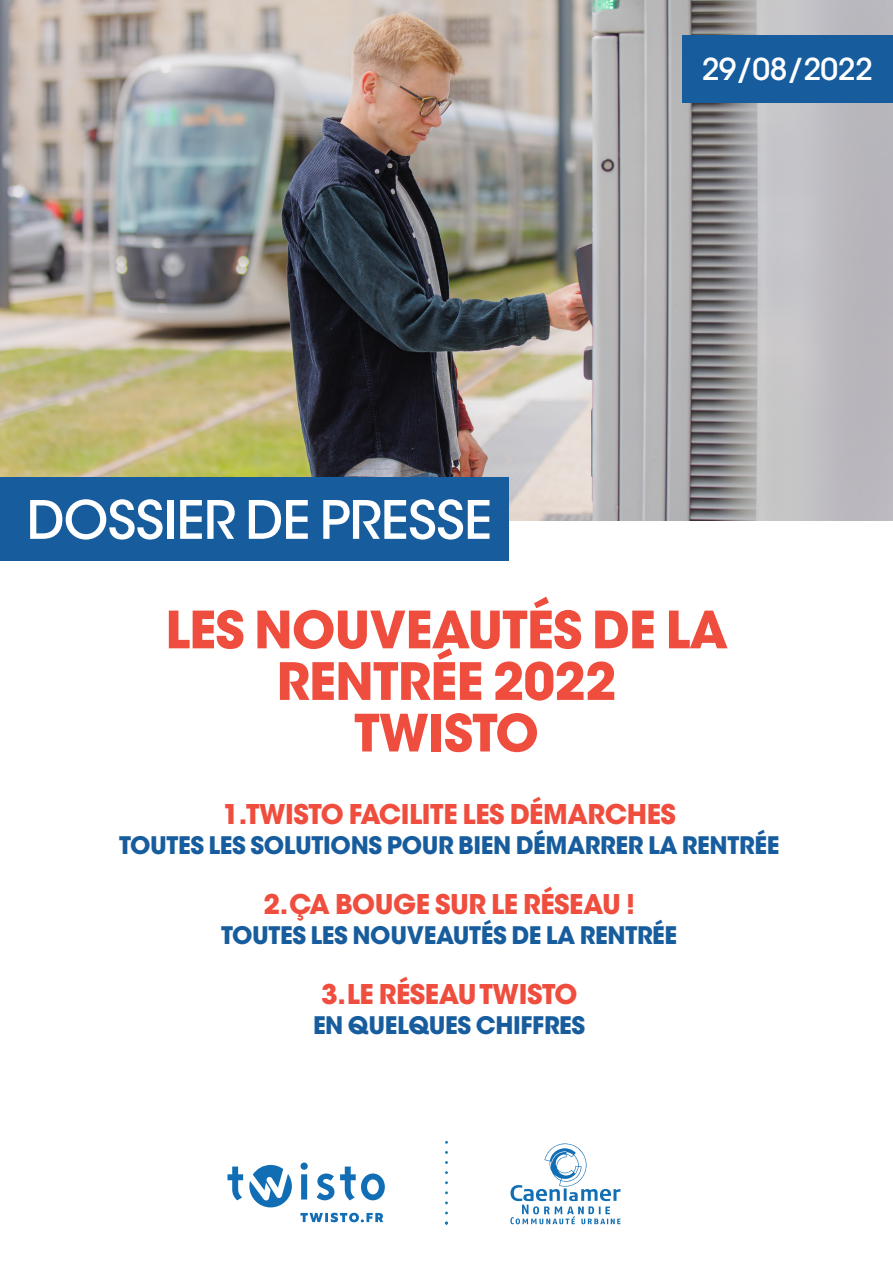
<style>
.page{position:relative;width:893px;height:1263px;background:#fff}
.page>*{position:absolute;margin:0;border:0;box-sizing:border-box;transform-origin:0 0}
.t1{font:500 52.5px "ITC Avant Garde Std";letter-spacing:-.015em;color:#fff}
.t2{font:700 51px/51.6px "ITC Avant Garde Std";letter-spacing:-.015em;color:#ef4d3d;text-align:center}
.t3{font:500 30px "ITC Avant Garde Std";letter-spacing:-.015em;color:#fff}
.t4{font:700 27px "ITC Avant Garde Std";letter-spacing:-.015em;color:#ef4d3d}
.t5{font:700 24px "ITC Avant Garde Std";letter-spacing:-.015em;color:#175d9e}
</style>
<div class="page">
<img style="left:0;top:0;width:893px;height:521px">
<svg style="left:227px;top:1162px;width:158px;height:60px"></svg>
<svg style="left:510px;top:1143px;width:110px;height:81px"></svg>
<div style="left:0;top:477px;width:508px;height:84px;background:#175d9e"></div>
<div style="left:682px;top:35px;width:211px;height:67px;background:#175d9e"></div>
<p class="t1" style="left:26px;top:487px;width:467px">DOSSIER DE PRESSE</p>
<p class="t3" style="left:702px;top:50px;width:173px">29/08/2022</p>
<p class="t2" style="left:165px;top:603px;width:564px">LES NOUVEAUTÉS DE LA<br>RENTRÉE 2022</p>
<p class="t2" style="left:354px;top:707px;width:186px">TWISTO</p>
<p class="t4" style="left:222px;top:796px;width:455px">1.TWISTO FACILITE LES DÉMARCHES</p>
<p class="t5" style="left:119px;top:829px;width:662px">TOUTES LES SOLUTIONS POUR BIEN DÉMARRER LA RENTRÉE</p>
<p class="t4" style="left:263px;top:886px;width:373px">2.ÇA BOUGE SUR LE RÉSEAU !</p>
<p class="t5" style="left:221px;top:919px;width:458px">TOUTES LES NOUVEAUTÉS DE LA RENTRÉE</p>
<p class="t4" style="left:321px;top:976px;width:258px">3.LE RÉSEAU TWISTO</p>
<p class="t5" style="left:313px;top:1009px;width:274px">EN QUELQUES CHIFFRES</p>
</div>
